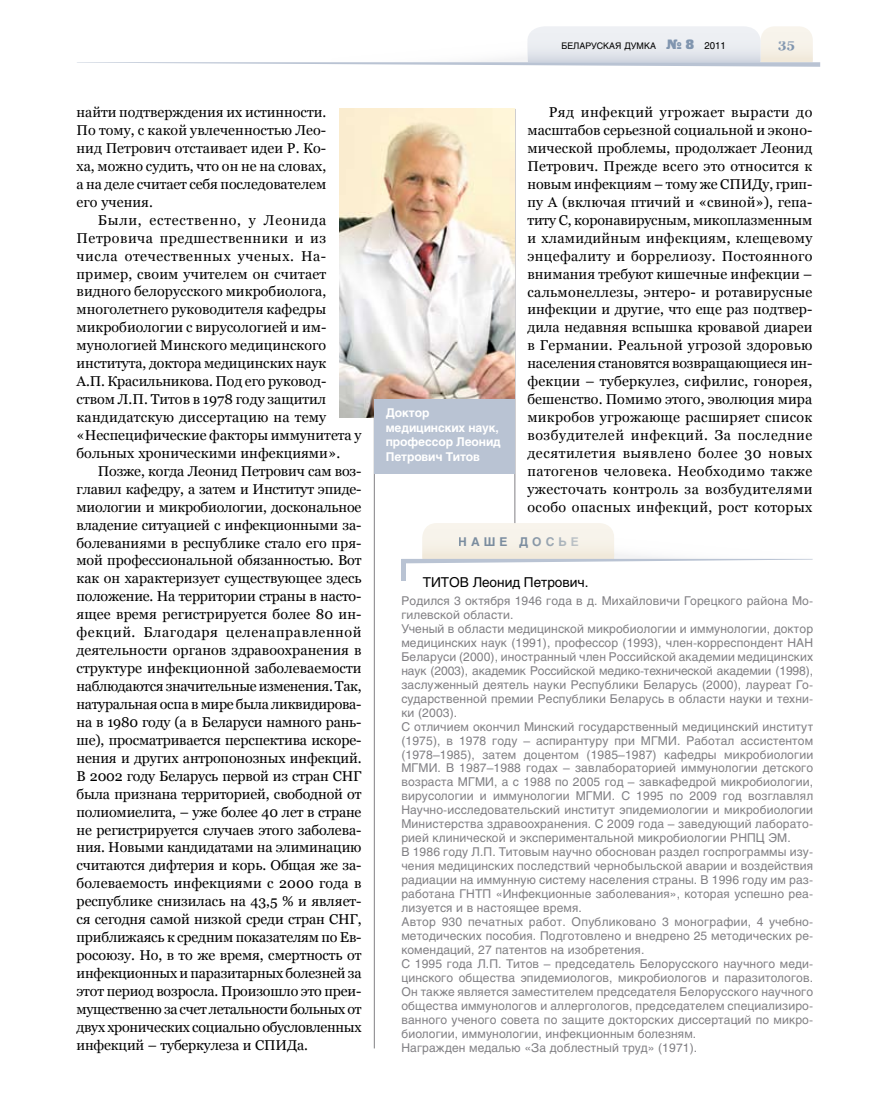
<style>
.page{position:relative;width:872px;height:1106px;background:#fff}
.page>*{position:absolute;margin:0;border:0;box-sizing:border-box;transform-origin:0 0}
.t1{font:14.25px/18px "Georgia";letter-spacing:.005em;color:#000;text-align:justify}
.t2{font:13.5px "Helios";color:#000}
.t3{font:700 13.5px "Georgia";color:#8095af}
.t4{font:12px/14px "Helios";letter-spacing:.01em;color:#818084}
.t5{font:700 12px/14.4px "Helios";letter-spacing:-.01em;color:#fff}
.t6{font:700 12px "Helios";letter-spacing:.325em;color:#8095af}
.t7{font:9px "Helios";color:#000}
.s1{font-family:"Black Grotesk C";font-size:13.5px;color:#8095af}
.s2{font-size:9.75px}
</style>
<div class="page">
<svg style="left:77px;top:26px;width:743px;height:41px"></svg>
<hr style="left:374px;top:268px;width:1px;height:780px;background:#818084">
<hr style="left:514px;top:109px;width:1px;height:423px;background:#818084">
<svg style="left:406px;top:523px;width:406px;height:40px"></svg>
<div style="left:401px;top:559px;width:5px;height:21px;background:#b9c3d3"></div>
<img style="left:339px;top:109px;width:175px;height:308px">
<div style="left:374px;top:399px;width:140px;height:75px;background:#b9c3d3"></div>
<p class="t1" style="left:77px;top:103px;width:251px">найти подтверждения их истинности.<br>По тому, с какой увлеченностью Лео&shy;нид Петрович отстаивает идеи Р. Ко&shy;ха, можно судить, что он не на словах, а на деле считает себя последователем его учения.</p>
<p class="t1" style="left:77px;top:211px;width:286px;text-align:left;text-indent:21px">Были, естественно, у Леонида Петровича предшественники и из числа отечественных ученых. На&shy;пример, своим учителем он считает видного белорусского микробиолога, многолетнего руководителя кафедры микробиологии с вирусологией и им&shy;мунологией Минского медицинского института, доктора медицинских наук<br>А.П. Красильникова. Под его руковод&shy;ством Л.П. Титов в 1978 году защитил кандидатскую диссертацию на тему «Неспецифические факторы иммунитета у больных хроническими инфекциями».</p>
<p class="t1" style="left:77px;top:462px;width:286px;text-indent:21px">Позже, когда Леонид Петрович сам воз&shy;главил кафедру, а затем и Институт эпиде&shy;миологии и микробиологии, доскональное владение ситуацией с инфекционными за&shy;болеваниями в республике стало его пря&shy;мой профессиональной обязанностью. Вот как он характеризует существующее здесь положение. На территории страны в насто&shy;ящее время регистрируется более 80 ин&shy;фекций. Благодаря целенаправленной деятельности органов здравоохранения в структуре инфекционной заболеваемости наблюдаются значительные изменения. Так, натуральная оспа в мире была ликвидирова&shy;на в 1980 году (а в Беларуси намного рань&shy;ше), просматривается перспектива искоре&shy;нения и других антропонозных инфекций.<br>В 2002 году Беларусь первой из стран СНГ была признана территорией, свободной от полиомиелита, – уже более 40 лет в стране не регистрируется случаев этого заболева&shy;ния. Новыми кандидатами на элиминацию считаются дифтерия и корь. Общая же за&shy;болеваемость инфекциями с 2000 года в республике снизилась на 43,5 % и являет&shy;ся сегодня самой низкой среди стран СНГ, приближаясь к средним показателям по Ев&shy;росоюзу. Но, в то же время, смертность от инфекционных и паразитарных болезней за этот период возросла. Произошло это преи&shy;мущественно за счет летальности больных от двух хронических социально обусловленных инфекций – туберкулеза и СПИДа.</p>
<p class="t5" style="left:386px;top:406px;width:117px">Доктор медицинских наук, профессор Леонид<br>Петрович Титов</p>
<p class="t7" style="left:561px;top:40px;width:166px">БЕЛАРУСКАЯ ДУМКА <span class="s1">№ 8</span> <span class="s2">2011</span></p>
<p class="t3" style="left:778px;top:36px;width:18px">35</p>
<p class="t1" style="left:527px;top:103px;width:286px;text-indent:21px">Ряд инфекций угрожает вырасти до масштабов серьезной социальной и эконо&shy;мической проблемы, продолжает Леонид Петрович. Прежде всего это относится к новым инфекциям – тому же СПИДу, грип&shy;пу А (включая птичий и «свиной»), гепа&shy;титу С, коронавирусным, микоплазменным и хламидийным инфекциям, клещевому энцефалиту и боррелиозу. Постоянного внимания требуют кишечные инфекции – сальмонеллезы, энтеро- и ротавирусные инфекции и другие, что еще раз подтвер&shy;дила недавняя вспышка кровавой диареи в Германии. Реальной угрозой здоровью населения становятся возвращающиеся ин&shy;фекции – туберкулез, сифилис, гонорея, бешенство. Помимо этого, эволюция мира микробов угрожающе расширяет список возбудителей инфекций. За последние десятилетия выявлено более 30 новых патогенов человека. Необходимо также ужесточать контроль за возбудителями особо опасных инфекций, рост которых</p>
<p class="t6" style="left:458px;top:534px;width:121px">наше досье</p>
<p class="t2" style="left:423px;top:574px;width:167px">Титов Леонид Петрович.</p>
<p class="t4" style="left:401px;top:593px;width:413px">Родился 3 октября 1946 года в д. Михайловичи Горецкого района Мо&shy;гилевской области.<br>Ученый в области медицинской микробиологии и иммунологии, доктор медицинских наук (1991), профессор (1993), член-корреспондент НАН Беларуси (2000), иностранный член Российской академии медицинских наук (2003), академик Российской медико-технической академии (1998), заслуженный деятель науки Республики Беларусь (2000), лауреат Го&shy;сударственной премии Республики Беларусь в области науки и техни&shy;ки (2003).<br>С отличием окончил Минский государственный медицинский институт (1975), в 1978 году – аспирантуру при МГМИ. Работал ассистентом (1978–1985), затем доцентом (1985–1987) кафедры микробиологии МГМИ. В 1987–1988 годах – завлабораторией иммунологии детского возраста МГМИ, а с 1988 по 2005 год – завкафедрой микробиологии, вирусологии и иммунологии МГМИ. С 1995 по 2009 год возглавлял научно-исследовательский институт эпидемиологии и микробиологии Министерства здравоохранения. С 2009 года – заведующий лаборато&shy;рией клинической и экспериментальной микробиологии РНПЦ ЭМ.<br>В 1986 году Л.П. Титовым научно обоснован раздел госпрограммы изу&shy;чения медицинских последствий чернобыльской аварии и воздействия радиации на иммунную систему населения страны. В 1996 году им раз&shy;работана ГНТП «Инфекционные заболевания», которая успешно реа&shy;лизуется и в настоящее время.<br>Автор 930 печатных работ. Опубликовано 3 монографии, 4 учебно&shy;методических пособия. Подготовлено и внедрено 25 методических ре&shy;комендаций, 27 патентов на изобретения.<br>С 1995 года Л.П. Титов – председатель Белорусского научного меди&shy;цинского общества эпидемиологов, микробиологов и паразитологов.<br>Он также является заместителем председателя Белорусского научного общества иммунологов и аллергологов, председателем специализиро&shy;ванного ученого совета по защите докторских диссертаций по микро&shy;биологии, иммунологии, инфекционным болезням.<br>Награжден медалью «За доблестный труд» (1971).</p>
</div>
